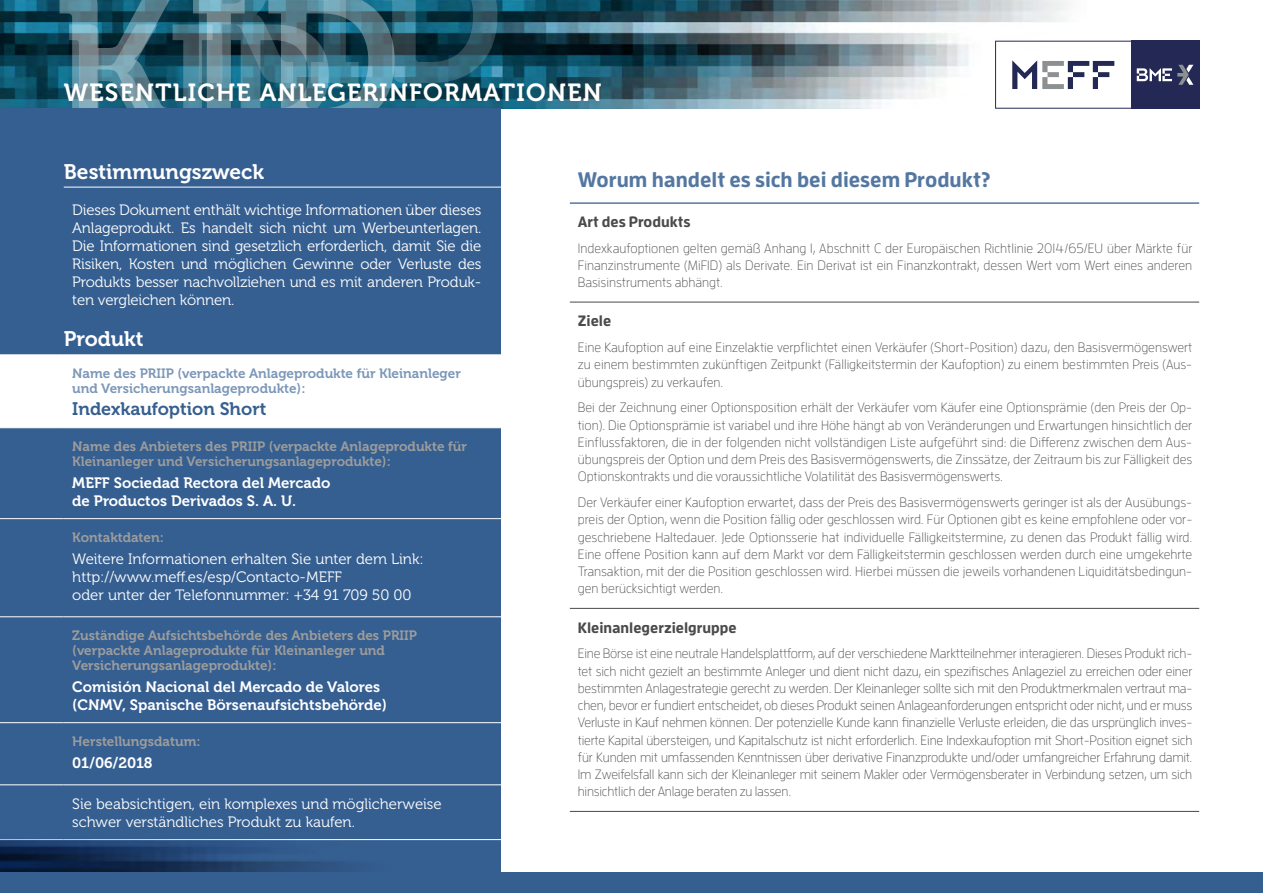
<style>
.page{position:relative;width:1263px;height:893px;background:#fff}
.page>*{position:absolute;margin:0;border:0;box-sizing:border-box;transform-origin:0 0}
.t1{font:24.6px "Museo 700";letter-spacing:.05em;color:#fff}
.t2{font:700 21px "Enzo OT";color:#5477a1}
.t3{font:21px "Museo 700";color:#fff}
.t4{font:18px "Museo 700";color:#365f91}
.t5{font:15px/18px "Museo 300";color:#fff}
.t6{font:15px/18px "Museo 700";color:#fff}
.t7{font:700 15px "Enzo OT";color:#4a4a49}
.t8{font:300 13.5px/17.2px "Enzo OT";color:#4a4a49;text-align:justify}
.t9{font:13.5px/15px "Museo 700";color:#9d9d9c}
.t10{font:13.5px/15px "Museo 700";color:#7c97b8}
</style>
<div class="page">
<img style="left:0;top:0;width:1087px;height:109px">
<svg style="left:60px;top:0;width:437px;height:109px;background:#386b7c"></svg>
<div style="left:1131px;top:41px;width:68px;height:68px;background:#232855"></div>
<svg style="left:995px;top:41px;width:198px;height:68px"></svg>
<div style="left:0;top:109px;width:501px;height:784px;background:#365f91"></div>
<div style="left:0;top:356px;width:501px;height:71px;background:#fff"></div>
<hr style="left:0;top:355px;width:64px;height:1px;background:#fff">
<hr style="left:64px;top:355px;width:437px;height:1px;background:#fff">
<hr style="left:0;top:427px;width:64px;height:1px;background:#fff">
<hr style="left:64px;top:427px;width:437px;height:1px;background:#fff">
<hr style="left:0;top:518px;width:64px;height:1px;background:#fff">
<hr style="left:64px;top:518px;width:437px;height:1px;background:#fff">
<hr style="left:0;top:616px;width:64px;height:1px;background:#fff">
<hr style="left:64px;top:616px;width:437px;height:1px;background:#fff">
<hr style="left:0;top:722px;width:64px;height:1px;background:#fff">
<hr style="left:64px;top:722px;width:437px;height:1px;background:#fff">
<hr style="left:0;top:785px;width:64px;height:1px;background:#fff">
<hr style="left:64px;top:785px;width:437px;height:1px;background:#fff">
<hr style="left:64px;top:187px;width:437px;height:1px;background:#fff">
<img style="left:0;top:839px;width:501px;height:33px">
<hr style="left:570px;top:202px;width:629px;height:2px;background:#5477a1">
<hr style="left:570px;top:302px;width:629px;height:1px;background:#4a4a49">
<hr style="left:570px;top:608px;width:629px;height:1px;background:#4a4a49">
<hr style="left:570px;top:811px;width:629px;height:1px;background:#4a4a49">
<div style="left:0;top:873px;width:1263px;height:20px;background:#365f91"></div>
<h1 class="t1" style="left:64px;top:79px;width:539px">WESENTLICHE ANLEGERINFORMATIONEN</h1>
<h2 class="t3" style="left:64px;top:160px;width:202px">Bestimmungszweck</h2>
<p class="t5" style="left:72px;top:202px;width:411px;text-align:justify">Dieses Dokument enthält wichtige Informationen über dieses Anlageprodukt. Es handelt sich nicht um Werbeunterlagen.<br>Die Informationen sind gesetzlich erforderlich, damit Sie die Risiken, Kosten und möglichen Gewinne oder Verluste des Produkts besser nachvollziehen und es mit anderen Produk&shy;ten vergleichen können.</p>
<h2 class="t3" style="left:64px;top:327px;width:81px">Produkt</h2>
<p class="t10" style="left:72px;top:366px;width:390px">Name des PRIIP (verpackte Anlageprodukte für Kleinanleger und Versicherungsanlageprodukte):</p>
<h3 class="t4" style="left:72px;top:399px;width:196px">Indexkaufoption Short</h3>
<p class="t9" style="left:72px;top:439px;width:396px">Name des Anbieters des PRIIP (verpackte Anlageprodukte für<br>Kleinanleger und Versicherungsanlageprodukte):</p>
<p class="t6" style="left:72px;top:474px;width:260px">MEFF Sociedad Rectora del Mercado de Productos Derivados S. A. U.</p>
<p class="t9" style="left:72px;top:529px;width:93px">Kontaktdaten:</p>
<p class="t5" style="left:72px;top:550px;width:353px">Weitere Informationen erhalten Sie unter dem Link: http://www.meff.es/esp/Contacto-MEFF<br>oder unter der Telefonnummer: +34 91 709 50 00</p>
<p class="t9" style="left:72px;top:628px;width:346px">Zuständige Aufsichtsbehörde des Anbieters des PRIIP (verpackte Anlageprodukte für Kleinanleger und<br>Versicherungsanlageprodukte):</p>
<p class="t6" style="left:72px;top:678px;width:316px">Comisión Nacional del Mercado de Valores (CNMV, Spanische Börsenaufsichtsbehörde)</p>
<p class="t9" style="left:72px;top:734px;width:130px">Herstellungsdatum:</p>
<p class="t6" style="left:72px;top:754px;width:82px">01/06/2018</p>
<p class="t5" style="left:72px;top:795px;width:371px">Sie beabsichtigen, ein komplexes und möglicherweise schwer verständliches Produkt zu kaufen.</p>
<h2 class="t2" style="left:578px;top:167px;width:414px">Worum handelt es sich bei diesem Produkt?</h2>
<p class="t7" style="left:578px;top:212px;width:114px">Art des Produkts</p>
<p class="t8" style="left:578px;top:239px;width:616px">Indexkaufoptionen gelten gemäß Anhang I, Abschnitt C der Europäischen Richtlinie 2014/65/EU über Märkte für Finanzinstrumente (MiFID) als Derivate. Ein Derivat ist ein Finanzkontrakt, dessen Wert vom Wert eines anderen Basisinstruments abhängt.</p>
<p class="t7" style="left:578px;top:312px;width:35px">Ziele</p>
<p class="t8" style="left:578px;top:338px;width:616px">Eine Kaufoption auf eine Einzelaktie verpflichtet einen Verkäufer (Short-Position) dazu, den Basisvermögenswert zu einem bestimmten zukünftigen Zeitpunkt (Fälligkeitstermin der Kaufoption) zu einem bestimmten Preis (Aus&shy;übungspreis) zu verkaufen.</p>
<p class="t8" style="left:578px;top:399px;width:616px">Bei der Zeichnung einer Optionsposition erhält der Verkäufer vom Käufer eine Optionsprämie (den Preis der Op&shy;tion). Die Optionsprämie ist variabel und ihre Höhe hängt ab von Veränderungen und Erwartungen hinsichtlich der Einflussfaktoren, die in der folgenden nicht vollständigen Liste aufgeführt sind: die Differenz zwischen dem Aus&shy;übungspreis der Option und dem Preis des Basisvermögenswerts, die Zinssätze, der Zeitraum bis zur Fälligkeit des Optionskontrakts und die voraussichtliche Volatilität des Basisvermögenswerts.</p>
<p class="t8" style="left:578px;top:493px;width:616px">Der Verkäufer einer Kaufoption erwartet, dass der Preis des Basisvermögenswerts geringer ist als der Ausübungs&shy;preis der Option, wenn die Position fällig oder geschlossen wird. Für Optionen gibt es keine empfohlene oder vor&shy;geschriebene Haltedauer. Jede Optionsserie hat individuelle Fälligkeitstermine, zu denen das Produkt fällig wird.<br>Eine offene Position kann auf dem Markt vor dem Fälligkeitstermin geschlossen werden durch eine umgekehrte Transaktion, mit der die Position geschlossen wird. Hierbei müssen die jeweils vorhandenen Liquiditätsbedingun&shy;gen berücksichtigt werden.</p>
<p class="t7" style="left:578px;top:618px;width:160px">Kleinanlegerzielgruppe</p>
<p class="t8" style="left:578px;top:645px;width:616px">Eine Börse ist eine neutrale Handelsplattform, auf der verschiedene Marktteilnehmer interagieren. Dieses Produkt rich&shy;tet sich nicht gezielt an bestimmte Anleger und dient nicht dazu, ein spezifisches Anlageziel zu erreichen oder einer bestimmten Anlagestrategie gerecht zu werden. Der Kleinanleger sollte sich mit den Produktmerkmalen vertraut ma&shy;chen, bevor er fundiert entscheidet, ob dieses Produkt seinen Anlageanforderungen entspricht oder nicht, und er muss Verluste in Kauf nehmen können. Der potenzielle Kunde kann finanzielle Verluste erleiden, die das ursprünglich inves&shy;tierte Kapital übersteigen, und Kapitalschutz ist nicht erforderlich. Eine Indexkaufoption mit Short-Position eignet sich für Kunden mit umfassenden Kenntnissen über derivative Finanzprodukte und/oder umfangreicher Erfahrung damit.<br>Im Zweifelsfall kann sich der Kleinanleger mit seinem Makler oder Vermögensberater in Verbindung setzen, um sich hinsichtlich der Anlage beraten zu lassen.</p>
</div>
